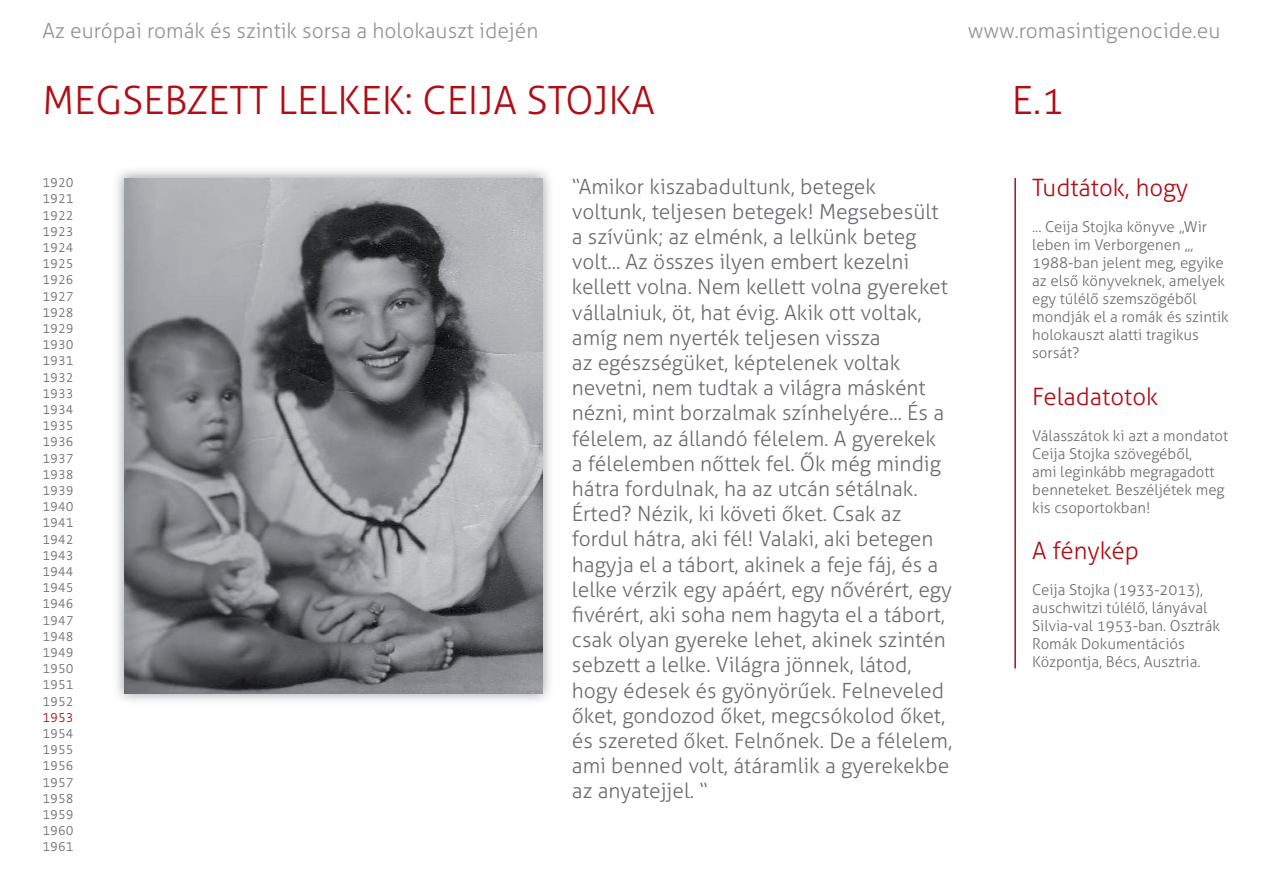
<style>
.page{position:relative;width:1263px;height:893px;background:#fff}
.page>*{position:absolute;margin:0;border:0;box-sizing:border-box;transform-origin:0 0}
.t1{font:300 39px "Aller";color:#b00d15}
.t2{font:300 24px "Aller";color:#b00d15}
.t3{font:300 21px/25.2px "Aller";color:#6c6d70}
.t4{font:300 21px "Aller";color:#939598}
.t5{font:300 15px/18px "Aller";color:#6c6d70}
.t6{font:300 13.5px/16.2px "Strada TF";color:#6c6d70;text-align:justify}
.t7{font:300 13.5px "Strada TF";color:#b00d15}
</style>
<div class="page">
<img style="left:117px;top:170px;width:433px;height:531px">
<img style="left:124px;top:178px;width:418px;height:515px">
<hr style="left:1014px;top:178px;width:2px;height:490px;background:#b00d15">
<p class="t4" style="left:43px;top:18px;width:497px">Az európai romák és szintik sorsa a holokauszt idején</p>
<p class="t4" style="left:968px;top:18px;width:254px">www.romasintigenocide.eu</p>
<h1 class="t1" style="left:43px;top:76px;width:614px">MEGSEBZETT LELKEK: CEIJA STOJKA</h1>
<h1 class="t1" style="left:1012px;top:76px;width:54px">E.1</h1>
<p class="t6" style="left:43px;top:175px;width:33px">1920<br>1921<br>1922<br>1923<br>1924<br>1925<br>1926<br>1927<br>1928<br>1929<br>1930<br>1931<br>1932<br>1933<br>1934<br>1935<br>1936<br>1937<br>1938<br>1939<br>1940<br>1941<br>1942<br>1943<br>1944<br>1945<br>1946<br>1947<br>1948<br>1949<br>1950<br>1951<br>1952</p>
<p class="t7" style="left:43px;top:710px;width:33px">1953</p>
<p class="t6" style="left:43px;top:725px;width:33px">1954<br>1955<br>1956<br>1957<br>1958<br>1959<br>1960<br>1961</p>
<p class="t3" style="left:572px;top:173px;width:382px">“Amikor kiszabadultunk, betegek voltunk, teljesen betegek! Megsebesült a szívünk; az elménk, a lelkünk beteg volt... Az összes ilyen embert kezelni kellett volna. Nem kellett volna gyereket vállalniuk, öt, hat évig. Akik ott voltak, amíg nem nyerték teljesen vissza<br>az egészségüket, képtelenek voltak nevetni, nem tudtak a világra másként nézni, mint borzalmak színhelyére... És a félelem, az állandó félelem. A gyerekek<br>a félelemben nőttek fel. Ők még mindig hátra fordulnak, ha az utcán sétálnak.<br>Érted? Nézik, ki követi őket. Csak az fordul hátra, aki fél! Valaki, aki betegen hagyja el a tábort, akinek a feje fáj, és a lelke vérzik egy apáért, egy nővérért, egy fivérért, aki soha nem hagyta el a tábort, csak olyan gyereke lehet, akinek szintén sebzett a lelke. Világra jönnek, látod, hogy édesek és gyönyörűek. Felneveled őket, gondozod őket, megcsókolod őket, és szereted őket. Felnőnek. De a félelem, ami benned volt, átáramlik a gyerekekbe az anyatejjel. “</p>
<p class="t2" style="left:1032px;top:173px;width:158px">Tudtátok, hogy</p>
<p class="t5" style="left:1032px;top:217px;width:198px">... Ceija Stojka könyve „Wir leben im Verborgenen „,<br>1988-ban jelent meg, egyike az első könyveknek, amelyek egy túlélő szemszögéből mondják el a romák és szintik holokauszt alatti tragikus sorsát?</p>
<p class="t2" style="left:1032px;top:382px;width:127px">Feladatotok</p>
<p class="t5" style="left:1032px;top:426px;width:198px">Válasszátok ki azt a mondatot<br>Ceija Stojka szövegéből,<br>ami leginkább megragadott benneteket. Beszéljétek meg kis csoportokban!</p>
<p class="t2" style="left:1032px;top:536px;width:108px">A fénykép</p>
<p class="t5" style="left:1032px;top:581px;width:189px">Ceija Stojka (1933-2013), auschwitzi túlélő, lányával<br>Silvia-val 1953-ban. Osztrák<br>Romák Dokumentációs<br>Központja, Bécs, Ausztria.</p>
</div>
